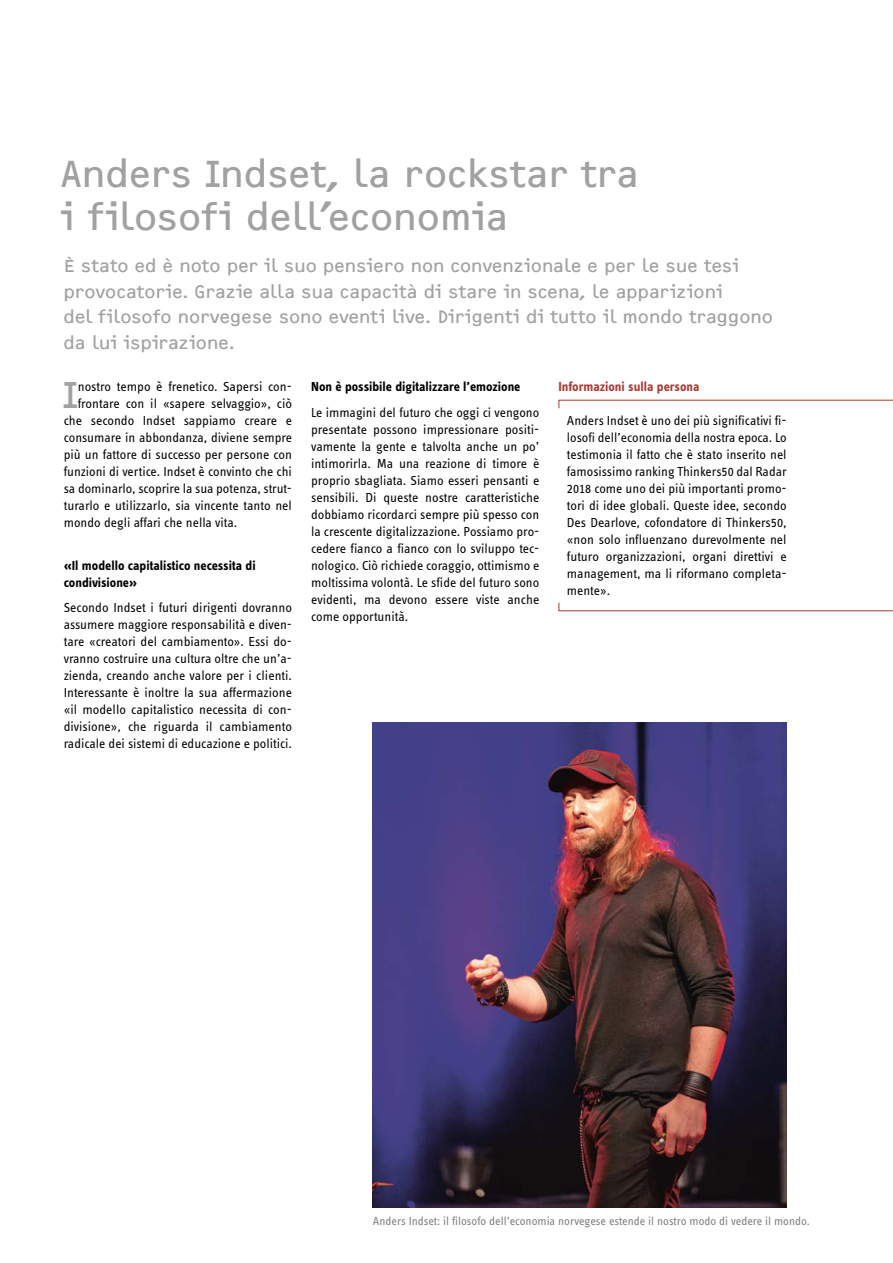
<style>
.page{position:relative;width:893px;height:1263px;background:#fff}
.page>*{position:absolute;margin:0;border:0;box-sizing:border-box;transform-origin:0 0}
.Titel{font:39px/42.5px "F2 FOCR Bczyk Com";color:#a2a19f}
.Grundtext_mit_Initia{font:38.55px "F2 FOCR Bczyk Com";color:#a2a19f}
.Einleitung{font:18.75px/25.5px "F2 FOCR Bczyk Com";color:#a2a19f}
.Grundtext{font:13.5px/17px "STE Info Text";color:#000;text-align:justify}
.Grundtext_mit_Initia-2{font:13.5px "STE Info Text";color:#000}
.Untertitel{font:700 13.5px/17px "STE Info Text";color:#000}
.Grundtext-2{font:700 13.5px "STE Info Text";color:#000}
.Untertitel_dunkelrot{font:700 13.5px "STE Info Text";color:#a83931}
.Bildlegende{font:12px "STE Info Text";color:#7f7c7a}
</style>
<div class="page">
<img style="left:373px;top:723px;width:414px;height:485px">
<svg style="left:558px;top:399px;width:335px;height:10px"></svg>
<svg style="left:558px;top:602px;width:335px;height:10px"></svg>
<p class="Titel" style="left:61px;top:153px;width:580px">Anders Indset, la rockstar tra i filosofi dell’economia</p>
<p class="Einleitung" style="left:64px;top:253px;width:711px">È stato ed è noto per il suo pensiero non convenzionale e per le sue tesi provocatorie. Grazie alla sua capacità di stare in scena, le apparizioni<br>del filosofo norvegese sono eventi live. Dirigenti di tutto il mondo traggono da lui ispirazione.</p>
<p class="Grundtext_mit_Initia" style="left:63px;top:373px;width:16px">I</p>
<p class="Grundtext_mit_Initia-2" style="left:78px;top:379px;width:216px">nostro tempo è frenetico. Sapersi con-</p>
<p class="Grundtext_mit_Initia-2" style="left:78px;top:396px;width:216px">frontare con il «sapere selvaggio», ciò</p>
<p class="Grundtext_mit_Initia-2" style="left:64px;top:413px;width:230px">che secondo Indset sappiamo creare e</p>
<p class="Grundtext_mit_Initia-2" style="left:64px;top:430px;width:230px">consumare in abbondanza, diviene sempre</p>
<p class="Grundtext_mit_Initia-2" style="left:64px;top:447px;width:230px">più un fattore di successo per persone con</p>
<p class="Grundtext_mit_Initia-2" style="left:64px;top:464px;width:230px">funzioni di vertice. Indset è convinto che chi</p>
<p class="Grundtext_mit_Initia-2" style="left:64px;top:481px;width:230px">sa dominarlo, scoprire la sua potenza, strut-</p>
<p class="Grundtext_mit_Initia-2" style="left:64px;top:498px;width:230px">turarlo e utilizzarlo, sia vincente tanto nel</p>
<p class="Grundtext_mit_Initia-2" style="left:64px;top:515px;width:175px">mondo degli affari che nella vita.</p>
<p class="Untertitel" style="left:64px;top:557px;width:193px">«Il modello capitalistico necessita di condivisione»</p>
<p class="Grundtext" style="left:64px;top:599px;width:230px">Secondo Indset i futuri dirigenti dovranno assumere maggiore responsabilità e diven&shy;tare «creatori del cambiamento». Essi do&shy;vranno costruire una cultura oltre che un’a&shy;zienda, creando anche valore per i clienti.<br>Interessante è inoltre la sua affermazione «il modello capitalistico necessita di con&shy;divisione», che riguarda il cambiamento radicale dei sistemi di educazione e politici.</p>
<p class="Grundtext-2" style="left:311px;top:379px;width:211px">Non è possibile digitalizzare l’emozione</p>
<p class="Grundtext" style="left:311px;top:404px;width:230px">Le immagini del futuro che oggi ci vengono presentate possono impressionare positi&shy;vamente la gente e talvolta anche un po’ intimorirla. Ma una reazione di timore è proprio sbagliata. Siamo esseri pensanti e sensibili. Di queste nostre caratteristiche dobbiamo ricordarci sempre più spesso con la crescente digitalizzazione. Possiamo pro&shy;cedere fianco a fianco con lo sviluppo tec&shy;nologico. Ciò richiede coraggio, ottimismo e moltissima volontà. Le sfide del futuro sono evidenti, ma devono essere viste anche come opportunità.</p>
<p class="Untertitel_dunkelrot" style="left:558px;top:379px;width:143px">Informazioni sulla persona</p>
<p class="Grundtext" style="left:567px;top:412px;width:221px">Anders Indset è uno dei più significativi fi&shy;losofi dell’economia della nostra epoca. Lo testimonia il fatto che è stato inserito nel famosissimo ranking Thinkers50 dal Radar 2018 come uno dei più importanti promo&shy;tori di idee globali. Queste idee, secondo Des Dearlove, cofondatore di Thinkers50, «non solo influenzano durevolmente nel futuro organizzazioni, organi direttivi e management, ma li riformano completa&shy;mente».</p>
<p class="Bildlegende" style="left:373px;top:1214px;width:438px">Anders Indset: il filosofo dell’economia norvegese estende il nostro modo di vedere il mondo.</p>
</div>
